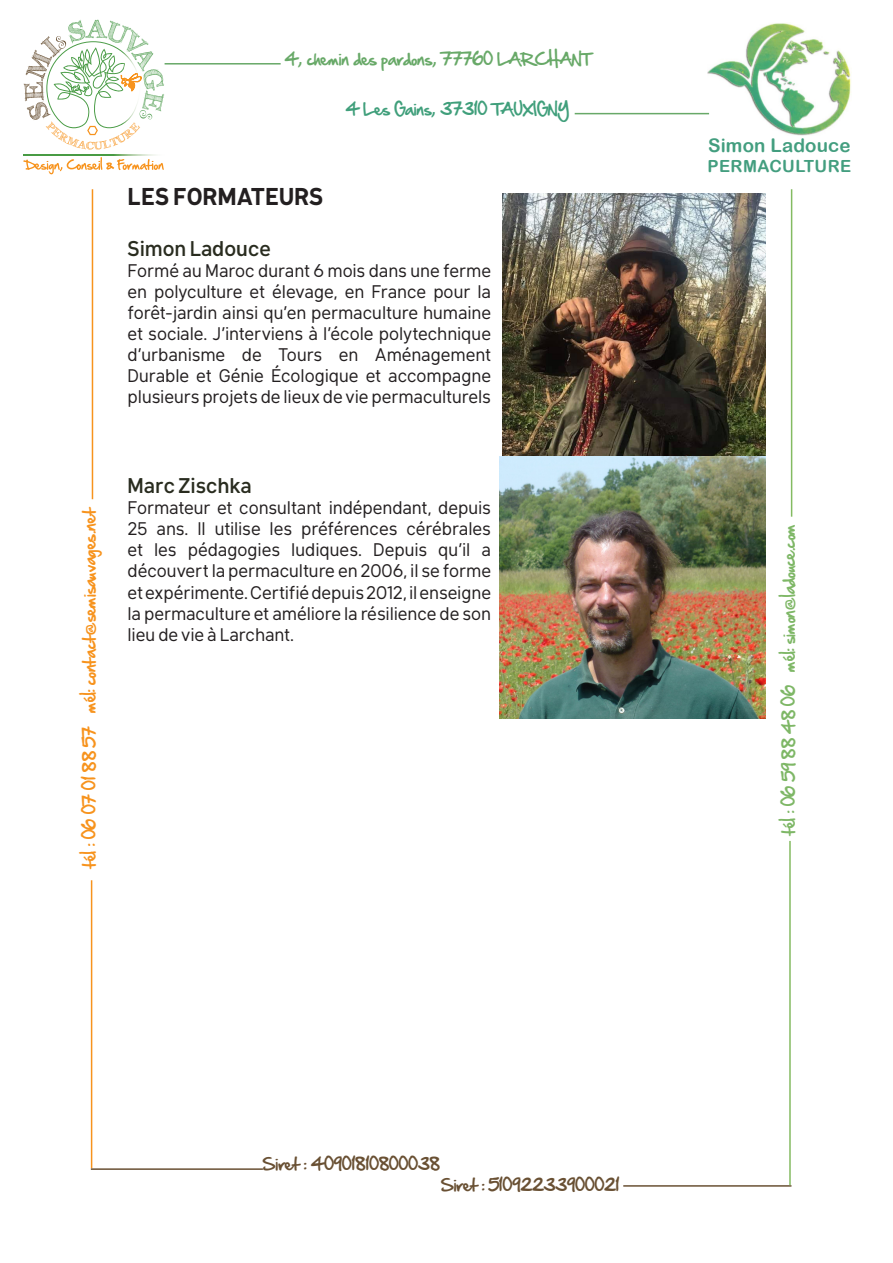
<style>
.page{position:relative;width:893px;height:1263px;background:#fff}
.page>*{position:absolute;margin:0;border:0;box-sizing:border-box;transform-origin:0 0}
.t1{font:700 24px "Klima";color:#231f20}
.t2{font:500 21px "Klima";color:#292c1f}
.t3{font:18.75px "Arial Rounded MT Bold";letter-spacing:.01em;color:#439e7f}
.t4{font:18px/21px "Klima";letter-spacing:-.005em;color:#231f20;text-align:justify}
.t5{font:16.65px "Arial Rounded MT Bold";letter-spacing:.025em;color:#439e7f}
.t6{font:15px "Hand Of Sean";color:#f7931d}
.t7{font:15px "Hand Of Sean";color:#695033}
.t8{font:15px "Hand Of Sean";color:#7eb766}
.t9{font:15px "Hand Of Sean";color:#68a968}
.t10{font:15px "Hand Of Sean";color:#409f7b}
</style>
<div class="page">
<svg style="left:23px;top:83px;width:132px;height:73px"></svg>
<svg style="left:24px;top:19px;width:141px;height:131px"></svg>
<svg style="left:23px;top:154px;width:132px;height:1px"></svg>
<svg style="left:23px;top:157px;width:141px;height:17px"></svg>
<hr style="left:91px;top:880px;width:1px;height:288px;background:#f7931d">
<hr style="left:92px;top:189px;width:1px;height:310px;background:#f7931d">
<hr style="left:91px;top:1168px;width:172px;height:2px;background:#695033">
<hr style="left:165px;top:63px;width:116px;height:2px;background:#68a968">
<img style="left:708px;top:23px;width:144px;height:112px">
<hr style="left:575px;top:113px;width:134px;height:1px;background:#68a968">
<hr style="left:791px;top:189px;width:1px;height:328px;background:#84bb62">
<hr style="left:623px;top:1185px;width:168px;height:2px;background:#695033">
<hr style="left:789px;top:841px;width:2px;height:344px;background:#84bb62">
<img style="left:503px;top:193px;width:262px;height:263px">
<img style="left:500px;top:456px;width:265px;height:262px">
<p class="t9" style="left:285px;top:45px;width:307px">4, chemin des pardons, 77760 LARCHANT</p>
<p class="t10" style="left:346px;top:96px;width:225px">4 Les Gains, 37310 TAUXIGNY</p>
<p class="t1" style="left:128px;top:179px;width:197px">LES FORMATEURS</p>
<p class="t2" style="left:128px;top:233px;width:145px">Simon Ladouce</p>
<p class="t4" style="left:128px;top:259px;width:365px">Formé au Maroc durant 6 mois dans une ferme en polyculture et élevage, en France pour la forêt-jardin ainsi qu’en permaculture humaine et sociale. J’interviens à l’école polytechnique d’urbanisme de Tours en Aménagement Durable et Génie Écologique et accompagne plusieurs projets de lieux de vie permaculturels</p>
<p class="t6" style="left:76px;top:868px;width:363px;rotate:-90deg">tél : 06 07 01 88 57 mél: contact@semisauvages.net</p>
<p class="t2" style="left:128px;top:470px;width:126px">Marc Zischka</p>
<p class="t4" style="left:128px;top:496px;width:365px">Formateur et consultant indépendant, depuis 25 ans. Il utilise les préférences cérébrales et les pédagogies ludiques. Depuis qu’il a découvert la permaculture en 2006, il se forme et expérimente. Certifié depuis 2012, il enseigne la permaculture et améliore la résilience de son lieu de vie à Larchant.</p>
<p class="t3" style="left:708px;top:134px;width:144px">Simon Ladouce</p>
<p class="t5" style="left:707px;top:156px;width:145px">PERMACULTURE</p>
<p class="t8" style="left:775px;top:835px;width:312px;rotate:-90deg">tél : 06 59 88 48 06 mél: simon@ladouce.com</p>
<p class="t7" style="left:263px;top:1150px;width:179px">Siret : 40901810800038</p>
<p class="t7" style="left:441px;top:1172px;width:180px">Siret : 51092233900021</p>
</div>
